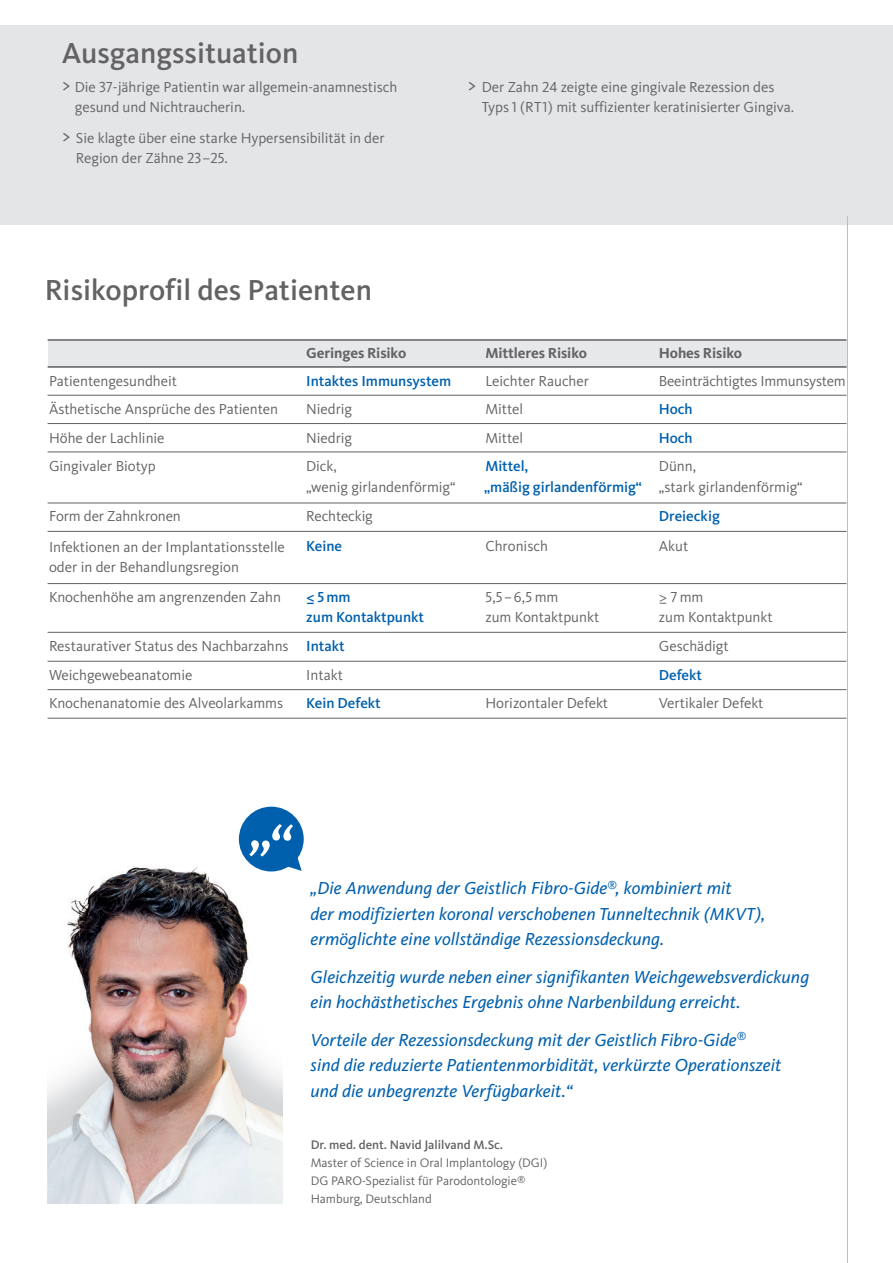
<style>
.page{position:relative;width:893px;height:1263px;background:#fff}
.page>*{position:absolute;margin:0;border:0;box-sizing:border-box;transform-origin:0 0}
.t1{font:500 30px "Kievit Pro";color:#636366}
.t2{font:italic 18px/25.5px "Kievit Pro";letter-spacing:.005em;color:#0160ae}
.t3{font:15px/20.2px "Kievit Pro";letter-spacing:-.005em;color:#636366}
.t4{font:500 15px "Kievit Pro";color:#0160ae}
.t5{font:700 15px "Kievit Pro";letter-spacing:-.01em;color:#636366}
.t6{font:500 15px "Kievit OT";color:#0160ae}
.t7{font:12.75px/18px "Kievit Pro";color:#636366}
.t8{font:500 12.75px "Kievit OT";color:#636366}
.s1{font-size:19.5px}
.s2{font-weight:400;color:#636366}
.s3{font-weight:500;color:#0160ae}
</style>
<div class="page">
<div style="left:0;top:26px;width:893px;height:199px;background:#e4e5e7"></div>
<hr style="left:847px;top:216px;width:1px;height:1047px;background:#34f5ff">
<img style="left:48px;top:851px;width:234px;height:352px">
<div style="left:239px;top:807px;width:65px;height:64px;background:#0160ae;border-radius:50%"></div>
<svg style="left:249px;top:824px;width:53px;height:47px"></svg>
<div style="left:48px;top:340px;width:798px;height:27px;background:#e7e8e9"></div>
<hr style="left:48px;top:339px;width:798px;height:2px;background:#636366">
<hr style="left:48px;top:661px;width:798px;height:1px;background:#636366">
<hr style="left:48px;top:689px;width:798px;height:1px;background:#636366">
<hr style="left:48px;top:423px;width:798px;height:1px;background:#636366">
<hr style="left:48px;top:452px;width:798px;height:1px;background:#636366">
<hr style="left:48px;top:395px;width:798px;height:1px;background:#636366">
<hr style="left:48px;top:718px;width:798px;height:1px;background:#636366">
<hr style="left:48px;top:503px;width:798px;height:1px;background:#636366">
<hr style="left:48px;top:531px;width:798px;height:1px;background:#636366">
<hr style="left:48px;top:583px;width:798px;height:1px;background:#636366">
<hr style="left:48px;top:632px;width:798px;height:1px;background:#636366">
<hr style="left:48px;top:366px;width:798px;height:2px;background:#636366">
<h1 class="t1" style="left:62px;top:41px;width:238px">Ausgangssituation</h1>
<p class="t3" style="left:75px;top:78px;width:324px;text-indent:-13px"><span class="s1">&gt;</span> Die 37-jährige Patientin war allgemein-anamnestisch gesund und Nichtraucherin.</p>
<p class="t3" style="left:76px;top:129px;width:310px;text-indent:-14px"><span class="s1">&gt;</span> Sie klagte über eine starke Hypersensibilität in der<br>Region der Zähne 23–25.</p>
<h1 class="t1" style="left:45px;top:279px;width:329px">Risikoprofil des Patienten</h1>
<p class="t3" style="left:482px;top:78px;width:314px;text-indent:-14px"><span class="s1">&gt;</span> Der Zahn 24 zeigte eine gingivale Rezession des<br>Typs 1 (RT1) mit suffizienter keratinisierter Gingiva.</p>
<p class="t5" style="left:306px;top:347px;width:101px">Geringes Risiko</p>
<p class="t5" style="left:485px;top:347px;width:103px">Mittleres Risiko</p>
<p class="t5" style="left:659px;top:347px;width:85px">Hohes Risiko</p>
<p class="t3" style="left:49px;top:372px;width:130px">Patientengesundheit</p>
<p class="t4" style="left:306px;top:375px;width:146px">Intaktes Immunsystem</p>
<p class="t3" style="left:485px;top:372px;width:105px">Leichter Raucher</p>
<p class="t3" style="left:659px;top:372px;width:188px">Beeinträchtigtes Immunsystem</p>
<p class="t3" style="left:49px;top:400px;width:231px">Ästhetische Ansprüche des Patienten</p>
<p class="t3" style="left:306px;top:400px;width:47px">Niedrig</p>
<p class="t3" style="left:485px;top:400px;width:39px">Mittel</p>
<p class="t6" style="left:659px;top:403px;width:35px">Hoch</p>
<p class="t3" style="left:49px;top:429px;width:117px">Höhe der Lachlinie</p>
<p class="t3" style="left:306px;top:429px;width:47px">Niedrig</p>
<p class="t3" style="left:485px;top:429px;width:39px">Mittel</p>
<p class="t6" style="left:659px;top:432px;width:35px">Hoch</p>
<p class="t3" style="left:49px;top:457px;width:108px">Gingivaler Biotyp</p>
<p class="t3" style="left:306px;top:457px;width:32px">Dick,</p>
<p class="t4" style="left:485px;top:460px;width:45px">Mittel,</p>
<p class="t3" style="left:659px;top:457px;width:39px">Dünn,</p>
<p class="t3" style="left:306px;top:478px;width:151px">„wenig girlandenförmig“</p>
<p class="t4" style="left:484px;top:481px;width:320px">„mäßig girlandenförmig“ <span class="s2">„stark girlandenförmig“</span></p>
<p class="t3" style="left:49px;top:507px;width:133px">Form der Zahnkronen</p>
<p class="t3" style="left:306px;top:507px;width:68px">Rechteckig</p>
<p class="t4" style="left:659px;top:510px;width:63px">Dreieckig</p>
<p class="t3" style="left:49px;top:538px;width:237px">Infektionen an der Implantationsstelle</p>
<p class="t4" style="left:306px;top:540px;width:37px">Keine</p>
<p class="t3" style="left:485px;top:537px;width:64px">Chronisch</p>
<p class="t3" style="left:659px;top:537px;width:31px">Akut</p>
<p class="t3" style="left:49px;top:553px;width:234px;line-height:29.8px">oder in der Behandlungsregion<br>Knochenhöhe am angrenzenden Zahn</p>
<p class="t4" style="left:306px;top:591px;width:46px">≤5mm</p>
<p class="t3" style="left:485px;top:588px;width:74px">5,5–6,5 mm</p>
<p class="t3" style="left:659px;top:588px;width:46px">≥7mm</p>
<p class="t4" style="left:306px;top:611px;width:119px">zum Kontaktpunkt</p>
<p class="t3" style="left:485px;top:608px;width:115px">zum Kontaktpunkt</p>
<p class="t3" style="left:659px;top:608px;width:115px">zum Kontaktpunkt</p>
<p class="t3" style="left:49px;top:637px;width:297px">Restaurativer Status des Nachbarzahns <span class="s3">Intakt</span></p>
<p class="t3" style="left:659px;top:637px;width:71px">Geschädigt</p>
<p class="t3" style="left:49px;top:666px;width:145px">Weichgewebeanatomie</p>
<p class="t3" style="left:306px;top:666px;width:38px">Intakt</p>
<p class="t4" style="left:659px;top:669px;width:45px">Defekt</p>
<p class="t3" style="left:49px;top:694px;width:236px">Knochenanatomie des Alveolarkamms</p>
<p class="t4" style="left:306px;top:697px;width:76px">Kein Defekt</p>
<p class="t3" style="left:485px;top:694px;width:124px">Horizontaler Defekt</p>
<p class="t3" style="left:659px;top:694px;width:106px">Vertikaler Defekt</p>
<p class="t2" style="left:311px;top:877px;width:456px">„Die Anwendung der Geistlich Fibro-Gide<sup>®</sup>, kombiniert mit<br>der modifizierten koronal verschobenen Tunneltechnik (MKVT), ermöglichte eine vollständige Rezessionsdeckung.</p>
<p class="t2" style="left:311px;top:965px;width:500px">Gleichzeitig wurde neben einer signifikanten Weichgewebsverdickung ein hochästhetisches Ergebnis ohne Narbenbildung erreicht.</p>
<p class="t2" style="left:311px;top:1028px;width:472px">Vorteile der Rezessionsdeckung mit der Geistlich Fibro-Gide<sup>®<br></sup>sind die reduzierte Patientenmorbidität, verkürzte Operationszeit und die unbegrenzte Verfügbarkeit.“</p>
<p class="t8" style="left:311px;top:1140px;width:194px">Dr. med. dent. Navid Jalilvand M.Sc.</p>
<p class="t7" style="left:311px;top:1155px;width:238px">Master of Science in Oral Implantology (DGI)<br>DG PARO-Spezialist für Parodontologie<sup>®<br></sup>Hamburg, Deutschland</p>
</div>
